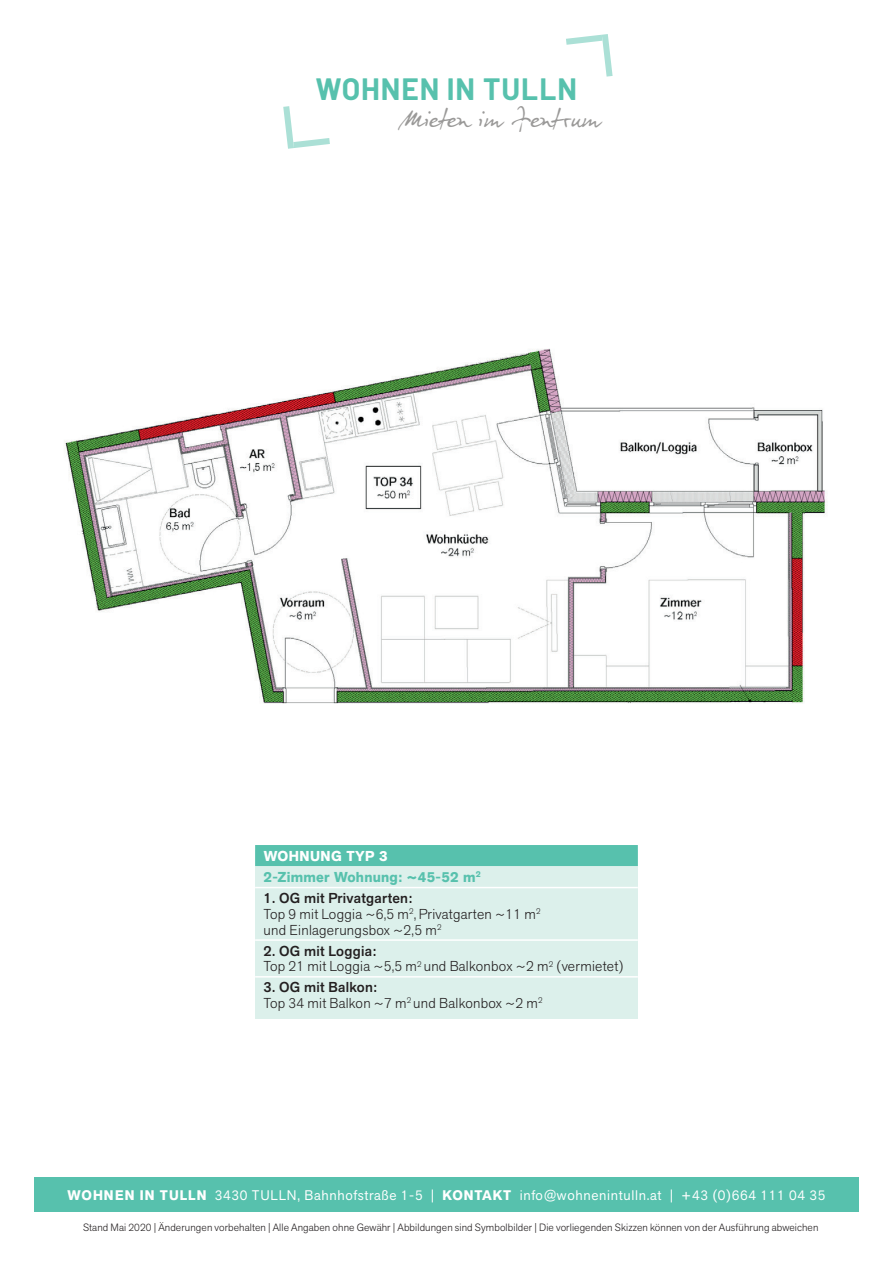
<style>
.page{position:relative;width:893px;height:1263px;background:#fff}
.page>*{position:absolute;margin:0;border:0;box-sizing:border-box;transform-origin:0 0}
.t1{font:700 30.15px "Barlow";letter-spacing:.035em;color:#57c1ad}
.t2{font:26.4px "Bettis Demo Hand";letter-spacing:-.015em;color:#9a9998}
.t3{font:300 14.25px/15.8px "Akzid Grtsk Next";letter-spacing:.02em;color:#231f20}
.t4{font:700 14.25px/21px "Akzid Grtsk Next";letter-spacing:.02em;color:#57c1ad}
.t5{font:13.8px "Akzid Grtsk Next";letter-spacing:.05em;color:#fff}
.t6{font:300 10.5px "Akzid Grtsk Next";letter-spacing:.01em;color:#231f20}
.s1{color:#fff}
.s2{font-weight:500}
.s3{font-weight:700}
</style>
<div class="page">
<div style="left:34px;top:1178px;width:825px;height:34px;background:#57c1ad"></div>
<svg style="left:566px;top:34px;width:47px;height:43px"></svg>
<svg style="left:283px;top:106px;width:47px;height:43px"></svg>
<div style="left:255px;top:850px;width:383px;height:169px;background:#dcf0eb"></div>
<div style="left:255px;top:845px;width:383px;height:21px;background:#57c1ad"></div>
<hr style="left:255px;top:887px;width:383px;height:1px;background:#fff">
<hr style="left:255px;top:939px;width:383px;height:2px;background:#fff">
<hr style="left:255px;top:976px;width:383px;height:1px;background:#fff">
<img style="left:64px;top:348px;width:763px;height:356px">
<h1 class="t1" style="left:316px;top:70px;width:263px">WOHNEN IN TULLN</h1>
<h2 class="t2" style="left:402px;top:103px;width:199px">Mieten im Zentrum</h2>
<p class="t4" style="left:264px;top:846px;width:219px"><span class="s1">WOHNUNG TYP 3<br></span>2-Zimmer Wohnung: ~45-52 m<sup>2</sup></p>
<p class="t3" style="left:264px;top:890px;width:278px"><span class="s2">1. OG mit Privatgarten:<br></span>Top 9 mit Loggia ~6,5 m<sup>2</sup>,Privatgarten ~11 m<sup>2 </sup>und Einlagerungsbox ~2,5 m<sup>2</sup></p>
<p class="t3" style="left:264px;top:943px;width:362px"><span class="s2">2. OG mit Loggia:<br></span>Top 21 mit Loggia ~5,5 m<sup>2</sup> und Balkonbox ~2 m<sup>2</sup> (vermietet)</p>
<p class="t3" style="left:264px;top:979px;width:281px"><span class="s2">3. OG mit Balkon:<br></span>Top 34 mit Balkon ~7 m<sup>2</sup> und Balkonbox ~2 m<sup>2</sup></p>
<p class="t5" style="left:68px;top:1186px;width:759px"><span class="s3">WOHNEN IN TULLN</span> 3430 TULLN, Bahnhofstraße 1-5 | <span class="s3">KONTAKT</span> info@wohnenintulln.at | +43 (0)664 111 04 35</p>
<p class="t6" style="left:83px;top:1220px;width:737px">Stand Mai 2020 | Änderungen vorbehalten | Alle Angaben ohne Gewähr | Abbildungen sind Symbolbilder | Die vorliegenden Skizzen können von der Ausführung abweichen</p>
</div>
